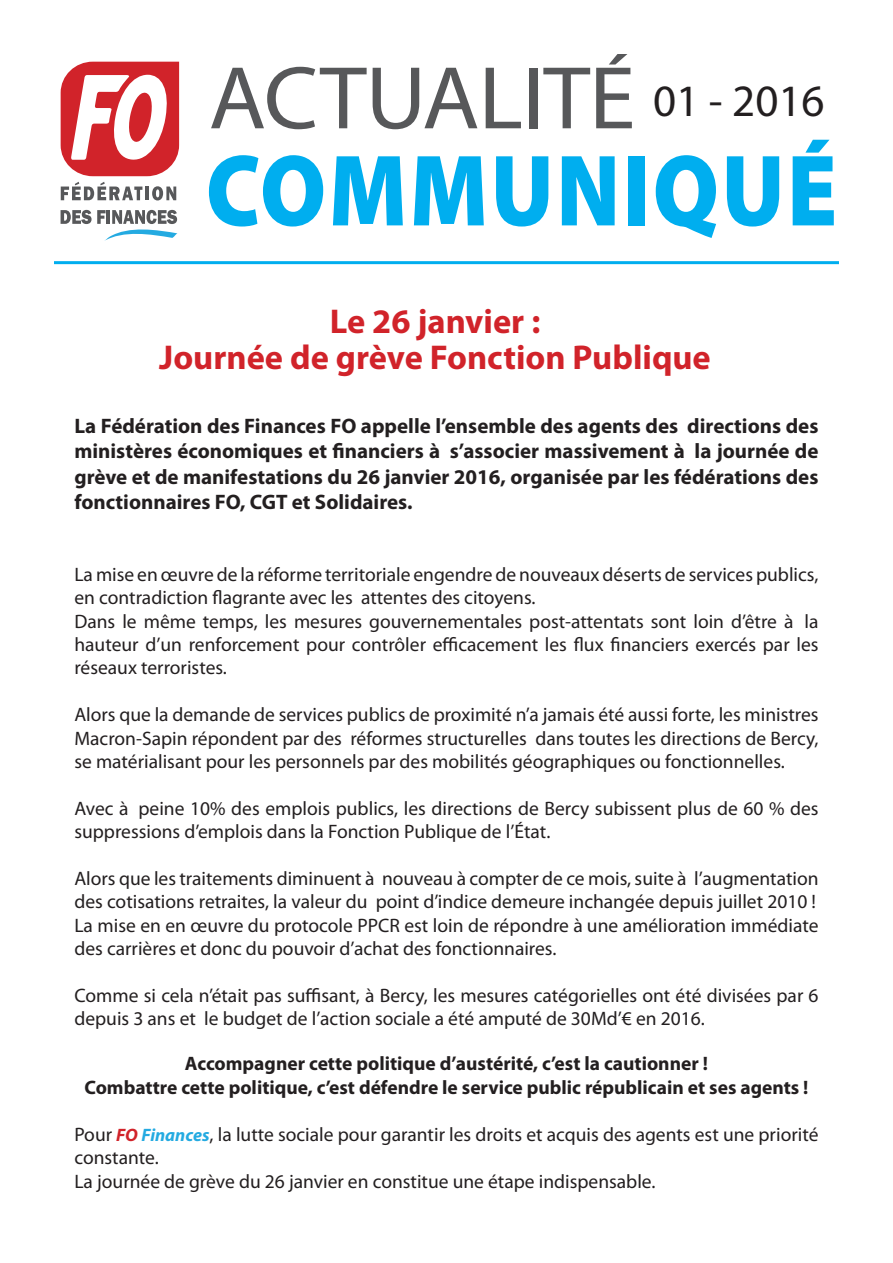
<style>
.page{position:relative;width:893px;height:1263px;background:#fff}
.page>*{position:absolute;margin:0;border:0;box-sizing:border-box;transform-origin:0 0}
.t1{font:45px "Myriad Pro";color:#231f20}
.t2{font:700 34.5px/36px "Myriad Pro";color:#d1232a;text-align:center}
.Texte_brut{font:700 21px/25.2px "Myriad Pro";color:#231f20;text-align:justify}
.Texte_brut-2{font:19.5px/23.4px "Myriad Pro";color:#231f20}
.Texte_brut-3{font:700 19.5px "Myriad Pro";color:#231f20}
.s1{font-weight:700;font-style:italic;font-size:18px;color:#d1232a}
.s2{font-weight:700;font-style:italic;font-size:18px;color:#24aae1}
</style>
<div class="page">
<svg style="left:211px;top:67px;width:156px;height:62px"></svg>
<svg style="left:373px;top:68px;width:104px;height:61px"></svg>
<svg style="left:486px;top:68px;width:35px;height:60px"></svg>
<div style="left:529px;top:68px;width:8px;height:60px;background:#57585a"></div>
<svg style="left:543px;top:68px;width:47px;height:60px"></svg>
<svg style="left:596px;top:54px;width:36px;height:74px"></svg>
<svg style="left:209px;top:155px;width:114px;height:72px"></svg>
<svg style="left:333px;top:156px;width:70px;height:69px"></svg>
<svg style="left:414px;top:156px;width:70px;height:69px"></svg>
<svg style="left:496px;top:156px;width:52px;height:71px"></svg>
<svg style="left:562px;top:156px;width:53px;height:69px"></svg>
<div style="left:628px;top:156px;width:17px;height:69px;background:#00aeef"></div>
<svg style="left:656px;top:155px;width:60px;height:83px"></svg>
<svg style="left:727px;top:156px;width:52px;height:71px"></svg>
<svg style="left:793px;top:140px;width:41px;height:85px"></svg>
<hr style="left:54px;top:261px;width:785px;height:3px;background:#00aeef">
<svg style="left:61px;top:62px;width:118px;height:114px"></svg>
<svg style="left:61px;top:182px;width:81px;height:18px"></svg>
<hr style="left:145px;top:187px;width:4px;height:13px;background:#57585a">
<svg style="left:152px;top:186px;width:24px;height:14px"></svg>
<svg style="left:61px;top:210px;width:117px;height:31px"></svg>
<p class="t1" style="left:653px;top:73px;width:173px">01 - 2016</p>
<p class="t2" style="left:159px;top:302px;width:553px">Le 26 janvier :<br>Journée de grève Fonction Publique</p>
<p class="Texte_brut" style="left:74px;top:413px;width:746px">La Fédération des Finances FO appelle l’ensemble des agents des directions des ministères économiques et financiers à s’associer massivement à la journée de grève et de manifestations du 26 janvier 2016, organisée par les fédérations des fonctionnaires FO, CGT et Solidaires.</p>
<p class="Texte_brut-2" style="left:74px;top:562px;width:745px">La mise en œuvre de la réforme territoriale engendre de nouveaux déserts de services publics, en contradiction flagrante avec les attentes des citoyens.</p>
<p class="Texte_brut-2" style="left:74px;top:609px;width:746px;text-align:justify">Dans le même temps, les mesures gouvernementales post-attentats sont loin d’être à la hauteur d’un renforcement pour contrôler efficacement les flux financiers exercés par les réseaux terroristes.</p>
<p class="Texte_brut-2" style="left:74px;top:703px;width:746px;text-align:justify">Alors que la demande de services publics de proximité n’a jamais été aussi forte, les ministres Macron-Sapin répondent par des réformes structurelles dans toutes les directions de Bercy, se matérialisant pour les personnels par des mobilités géographiques ou fonctionnelles.</p>
<p class="Texte_brut-2" style="left:74px;top:796px;width:746px">Avec à peine 10% des emplois publics, les directions de Bercy subissent plus de 60 % des suppressions d’emplois dans la Fonction Publique de l’État.</p>
<p class="Texte_brut-2" style="left:74px;top:866px;width:746px">Alors que les traitements diminuent à nouveau à compter de ce mois, suite à l’augmentation des cotisations retraites, la valeur du point d’indice demeure inchangée depuis juillet 2010 !</p>
<p class="Texte_brut-2" style="left:74px;top:913px;width:746px">La mise en en œuvre du protocole PPCR est loin de répondre à une amélioration immédiate des carrières et donc du pouvoir d’achat des fonctionnaires.</p>
<p class="Texte_brut-2" style="left:74px;top:983px;width:746px">Comme si cela n’était pas suffisant, à Bercy, les mesures catégorielles ont été divisées par 6 depuis 3 ans et le budget de l’action sociale a été amputé de 30Md’€ en 2016.</p>
<p class="Texte_brut-3" style="left:185px;top:1051px;width:525px">Accompagner cette politique d’austérité, c’est la cautionner !</p>
<p class="Texte_brut-3" style="left:84px;top:1074px;width:725px">Combattre cette politique, c’est défendre le service public républicain et ses agents !</p>
<p class="Texte_brut-2" style="left:74px;top:1122px;width:746px">Pour <span class="s1">FO</span> <span class="s2">Finances</span>, la lutte sociale pour garantir les droits et acquis des agents est une priorité constante.</p>
<p class="Texte_brut-2" style="left:74px;top:1169px;width:583px">La journée de grève du 26 janvier en constitue une étape indispensable.</p>
</div>
